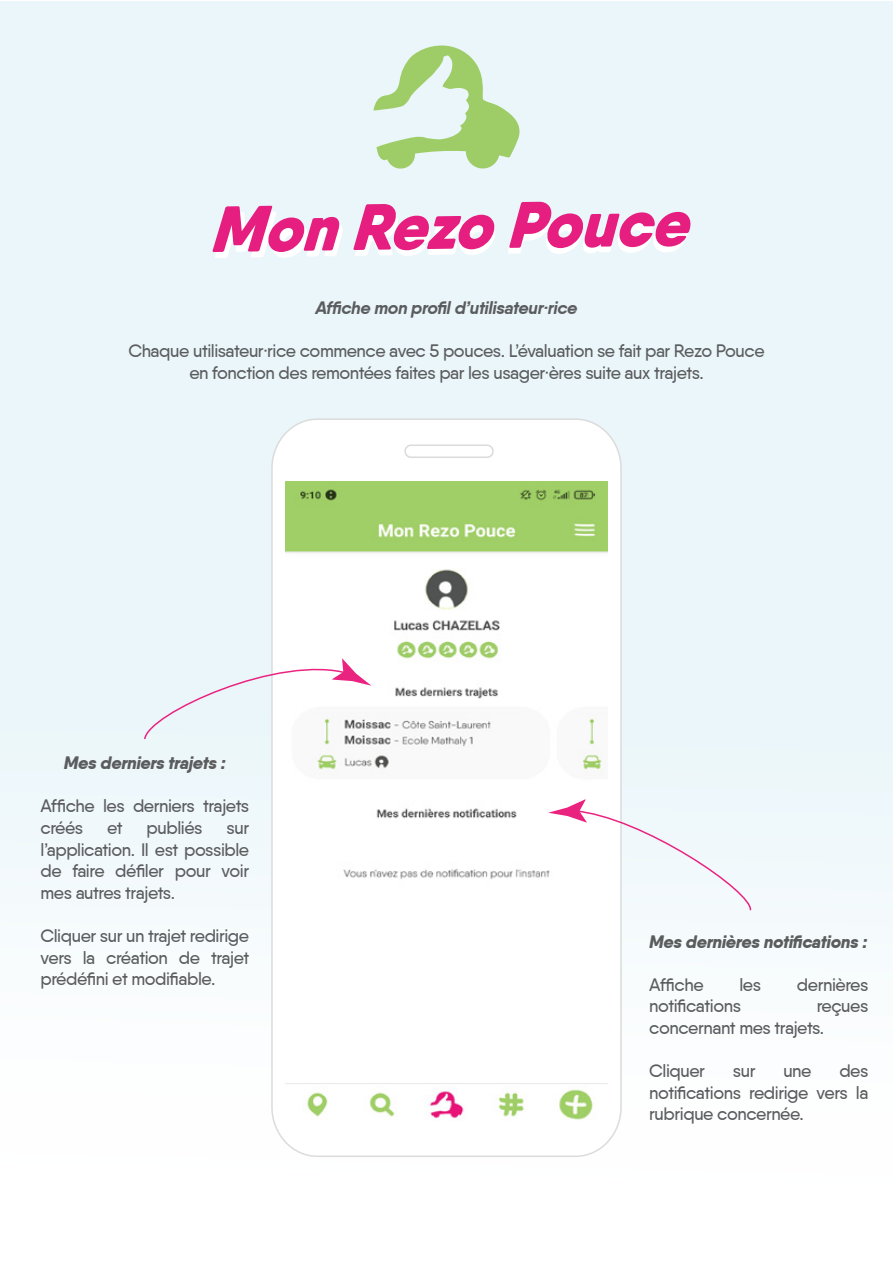
<style>
.page{position:relative;width:893px;height:1263px;background:#fff}
.page>*{position:absolute;margin:0;border:0;box-sizing:border-box;transform-origin:0 0}
.t1{font:500 18px/21.6px "Qanelas Soft";letter-spacing:-.025em;color:#5b5c5e;text-align:justify}
.t2{font:italic 800 18px "Qanelas Soft";letter-spacing:-.025em;color:#5b5c5e}
.t3{font:italic 700 18px "Qanelas Soft";letter-spacing:-.025em;color:#5b5c5e}
</style>
<div class="page">
<div style="left:0;top:1px;width:893px;height:1261px;background:linear-gradient(to bottom,#e4f3f9,#fcfdfe)"></div>
<div style="left:272px;top:419px;width:349px;height:737px;background:#fff;border-radius:47px"></div>
<div style="left:404px;top:444px;width:90px;height:14px;border:2px solid #dcdcdc;border-radius:6px"></div>
<img style="left:285px;top:482px;width:323px;height:638px">
<svg style="left:212px;top:206px;width:132px;height:52px"></svg>
<svg style="left:353px;top:204px;width:144px;height:52px"></svg>
<svg style="left:508px;top:202px;width:183px;height:52px;background:#eb99c5"></svg>
<svg style="left:373px;top:35px;width:147px;height:135px;background:#cce6c1"></svg>
<svg style="left:143px;top:653px;width:228px;height:88px"></svg>
<svg style="left:548px;top:799px;width:205px;height:113px"></svg>
<p class="t3" style="left:316px;top:296px;width:263px">Affiche mon profil d’utilisateur·rice</p>
<p class="t1" style="left:128px;top:340px;width:638px;text-align:center">Chaque utilisateur·rice commence avec 5 pouces. L’évaluation se fait par Rezo Pouce en fonction des remontées faites par les usager·ères suite aux trajets.</p>
<p class="t2" style="left:64px;top:751px;width:163px">Mes derniers trajets :</p>
<p class="t1" style="left:41px;top:795px;width:210px">Affiche les derniers trajets créés</p>
<p class="t1" style="left:107px;top:816px;width:17px">et</p>
<p class="t1" style="left:147px;top:816px;width:58px">publiés</p>
<p class="t1" style="left:41px;top:816px;width:210px;text-indent:186px">sur l’application. Il est possible de faire défiler pour voir mes autres trajets.</p>
<p class="t1" style="left:41px;top:924px;width:210px">Cliquer sur un trajet redirige vers la création de trajet prédéfini et modifiable.</p>
<p class="t2" style="left:649px;top:930px;width:220px">Mes dernières notifications :</p>
<p class="t1" style="left:649px;top:973px;width:56px">Affiche</p>
<p class="t1" style="left:739px;top:973px;width:23px">les</p>
<p class="t1" style="left:797px;top:973px;width:73px">dernières</p>
<p class="t1" style="left:649px;top:995px;width:93px">notifications</p>
<p class="t1" style="left:649px;top:995px;width:221px;text-indent:167px">reçues concernant mes trajets.</p>
<p class="t1" style="left:649px;top:1060px;width:57px">Cliquer</p>
<p class="t1" style="left:733px;top:1060px;width:24px">sur</p>
<p class="t1" style="left:783px;top:1060px;width:30px">une</p>
<p class="t1" style="left:649px;top:1060px;width:221px;text-indent:190px">des notifications redirige vers la rubrique concernée.</p>
</div>
